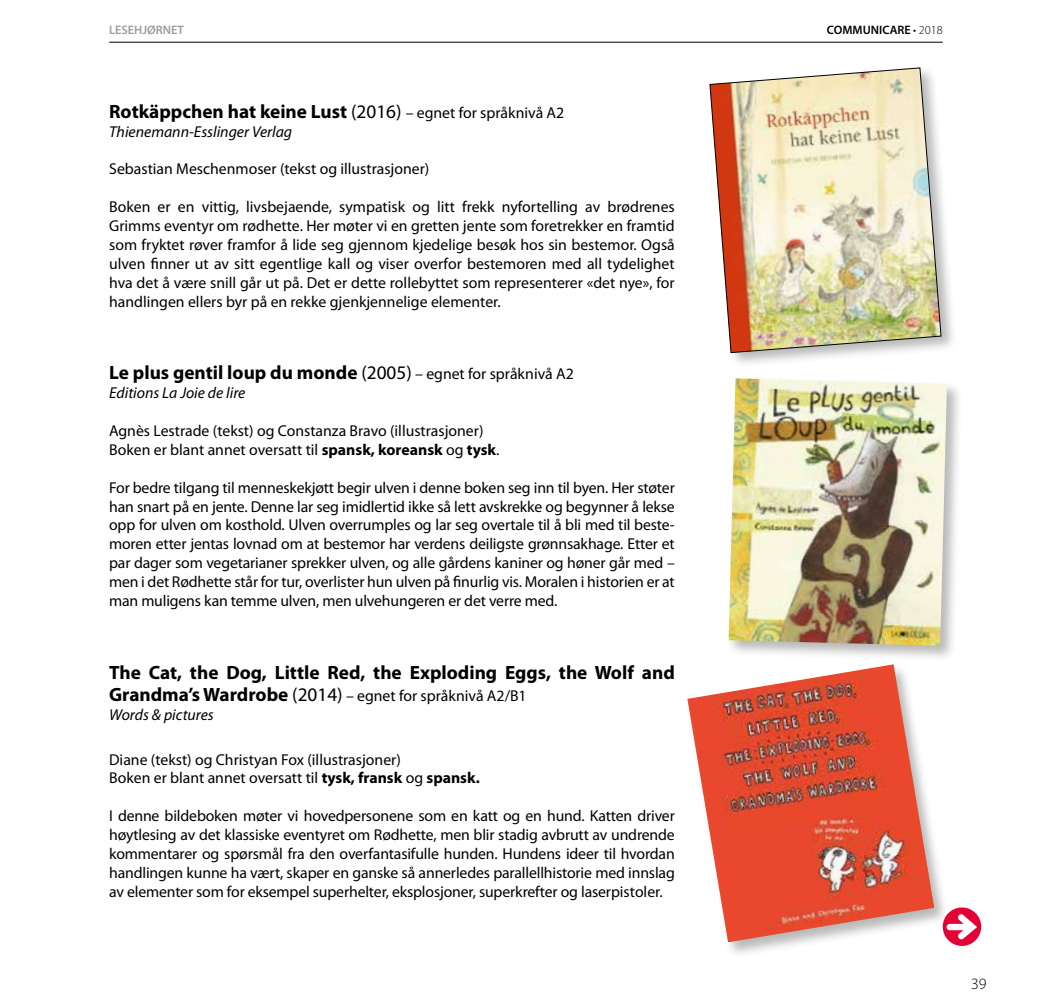
<style>
.page{position:relative;width:1042px;height:1008px;background:#fff}
.page>*{position:absolute;margin:0;border:0;box-sizing:border-box;transform-origin:0 0}
.t1{font:700 19.25px "Myriad Pro";color:#000}
.t2{font:15.75px/18.9px "Myriad Pro";color:#000;text-align:justify}
.t3{font:italic 15.75px "Myriad Pro";color:#000}
.t4{font:300 15.75px "Myriad Pro";color:#000}
.t5{font:600 12.25px "Myriad Pro";color:#000}
.t6{font:600 12.25px "Myriad Pro";color:#9d9d9c}
.s1{font-weight:300}
.s2{font-weight:400}
.s3{font-weight:400;font-size:15.75px}
.s4{font-weight:700}
.s5{font-weight:700;font-size:19.25px}
.s6{font-size:19.25px}
.s7{font-style:italic}
.s8{color:#fff}
</style>
<div class="page">
<hr style="left:109px;top:42px;width:834px;height:1px;background:#000">
<div style="left:943px;top:907px;width:38px;height:38px;background:#e40135;border-radius:50%"></div>
<svg style="left:949px;top:913px;width:28px;height:26px"></svg>
<div style="left:708px;top:65px;width:249px;height:303px;background:#000;opacity:.28"></div>
<img style="left:710px;top:68px;width:231px;height:284px">
<div style="left:726px;top:376px;width:236px;height:286px;background:#000;opacity:.28"></div>
<img style="left:728px;top:378px;width:219px;height:267px">
<div style="left:685px;top:662px;width:264px;height:296px;background:#000;opacity:.28"></div>
<img style="left:687px;top:664px;width:247px;height:277px">
<p class="t6" style="left:109px;top:24px;width:76px">LESEHJØRNET</p>
<p class="t5" style="left:827px;top:24px;width:117px">COMMUNICARE <span class="s1">• 2018</span></p>
<p class="t1" style="left:109px;top:100px;width:457px">Rotkäppchen hat keine Lust <span class="s2">(2016)</span> <span class="s3">– egnet for språknivå A2</span></p>
<p class="t3" style="left:109px;top:123px;width:185px">Thienemann-Esslinger Verlag</p>
<p class="t2" style="left:109px;top:160px;width:322px">Sebastian Meschenmoser (tekst og illustrasjoner)</p>
<p class="t2" style="left:109px;top:198px;width:567px">Boken er en vittig, livsbejaende, sympatisk og litt frekk nyfortelling av brødrenes Grimms eventyr om rødhette. Her møter vi en gretten jente som foretrekker en framtid som fryktet røver framfor å lide seg gjennom kjedelige besøk hos sin bestemor. Også ulven finner ut av sitt egentlige kall og viser overfor bestemoren med all tydelighet hva det å være snill går ut på. Det er dette rollebyttet som representerer «det nye», for handlingen ellers byr på en rekke gjenkjennelige elementer.</p>
<p class="t1" style="left:109px;top:361px;width:466px">Le plus gentil loup du monde <span class="s2">(2005)</span> <span class="s3">– egnet for språknivå A2</span></p>
<p class="t3" style="left:109px;top:384px;width:138px">Editions La Joie de lire</p>
<p class="t2" style="left:109px;top:421px;width:392px">Agnès Lestrade (tekst) og Constanza Bravo (illustrasjoner)<br>Boken er blant annet oversatt til <span class="s4">spansk, koreansk</span> og <span class="s4">tysk</span>.</p>
<p class="t2" style="left:109px;top:478px;width:567px">For bedre tilgang til menneskekjøtt begir ulven i denne boken seg inn til byen. Her støter han snart på en jente. Denne lar seg imidlertid ikke så lett avskrekke og begynner å lekse opp for ulven om kosthold. Ulven overrumples og lar seg overtale til å bli med til beste&shy;moren etter jentas lovnad om at bestemor har verdens deiligste grønnsakhage. Etter et par dager som vegetarianer sprekker ulven, og alle gårdens kaniner og høner går med – men i det Rødhette står for tur, overlister hun ulven på finurlig vis. Moralen i historien er at man muligens kan temme ulven, men ulvehungeren er det verre med.</p>
<p class="t1" style="left:109px;top:661px;width:567px">The Cat, the Dog, Little Red, the Exploding Eggs, the Wolf and</p>
<p class="t2" style="left:109px;top:686px;width:419px"><span class="s5">Grandma’s Wardrobe</span> <span class="s6">(2014)</span> – egnet for språknivå A2/B1<br><span class="s7">Words &amp; pictures</span></p>
<p class="t2" style="left:109px;top:749px;width:372px">Diane (tekst) og Christyan Fox (illustrasjoner)<br>Boken er blant annet oversatt til <span class="s4">tysk, fransk</span> og <span class="s4">spansk.</span></p>
<p class="t2" style="left:109px;top:806px;width:567px">I denne bildeboken møter vi hovedpersonene som en katt og en hund. Katten driver høytlesing av det klassiske eventyret om Rødhette, men blir stadig avbrutt av undrende kommentarer og spørsmål fra den overfantasifulle hunden. Hundens ideer til hvordan handlingen kunne ha vært, skaper en ganske så annerledes parallellhistorie med innslag av elementer som for eksempel superhelter, eksplosjoner, superkrefter og laserpistoler.</p>
<p class="t4" style="left:971px;top:974px;width:23px">39<span class="s8">39</span></p>
</div>
